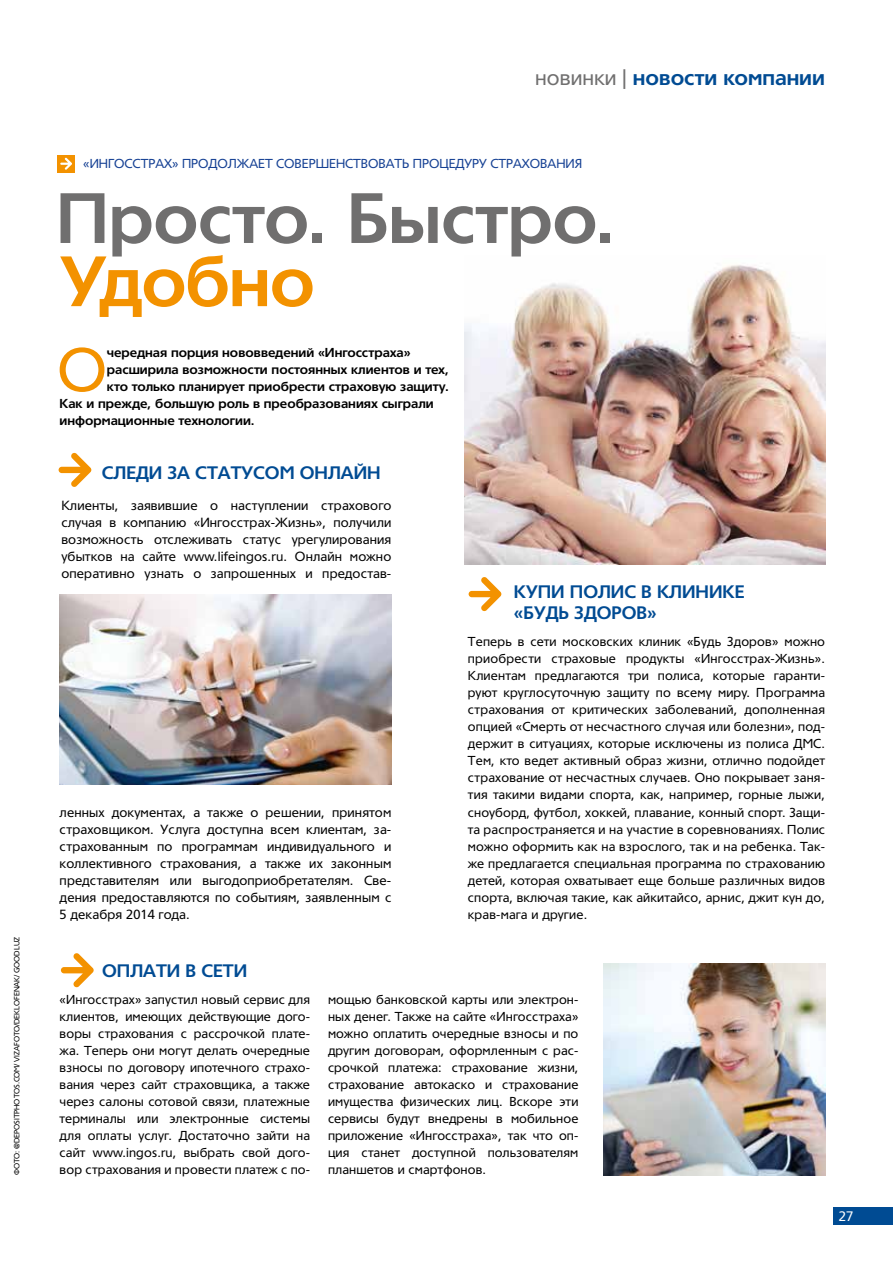
<style>
.page{position:relative;width:893px;height:1263px;background:#fff}
.page>*{position:absolute;margin:0;border:0;box-sizing:border-box;transform-origin:0 0}
.t1{font:700 69.75px "Tornado C";letter-spacing:-.005em;color:#706f6f}
.t2{font:700 69.75px "Tornado C";letter-spacing:-.02em;color:#f39200}
.t3{font:60.6px "Tornado C";color:#f39200}
.t4{font:700 21px "Tornado C";color:#004b93}
.t5{font:700 17.7px/20.4px "Tornado C";color:#004b93}
.t6{font:13.5px "Tornado C";color:#fff}
.t7{font:13.05px/17px "Tornado C";letter-spacing:.01em;color:#000;text-align:justify}
.t8{font:12.75px/17px "Tornado C";letter-spacing:.01em;color:#000;text-align:justify}
.t9{font:700 12.75px "Tornado C";color:#000}
.t10{font:12.75px "Tornado C";color:#164194}
.t11{font:7.5px "Tornado C";letter-spacing:-.01em;color:#000}
.s1{font-weight:400;color:#706f6f}
</style>
<div class="page">
<div style="left:833px;top:1208px;width:60px;height:17px;background:#004b93"></div>
<img style="left:465px;top:264px;width:360px;height:301px">
<div style="left:58px;top:155px;width:17px;height:17px;background:#f39200"></div>
<svg style="left:60px;top:158px;width:12px;height:12px"></svg>
<svg style="left:59px;top:453px;width:33px;height:34px"></svg>
<svg style="left:469px;top:577px;width:33px;height:34px"></svg>
<svg style="left:61px;top:953px;width:33px;height:34px"></svg>
<img style="left:60px;top:594px;width:331px;height:190px">
<img style="left:604px;top:963px;width:221px;height:213px">
<p class="t11" style="left:13px;top:1175px;width:240px;rotate:-90deg">ФОТО: @DEPOSITPHOTOS.COM/ VIZAFOTO/DEKLOFENAK/ GOODLUZ</p>
<h3 class="t4" style="left:535px;top:66px;width:291px"><span class="s1">новинки |</span> новости компании</h3>
<p class="t10" style="left:83px;top:157px;width:500px">«ИНГОССТРАХ» ПРОДОЛЖАЕТ СОВЕРШЕНСТВОВАТЬ ПРОЦЕДУРУ СТРАХОВАНИЯ</p>
<h1 class="t1" style="left:56px;top:180px;width:561px">Просто. Быстро.</h1>
<h1 class="t2" style="left:60px;top:244px;width:256px">Удобно</h1>
<h2 class="t3" style="left:57px;top:337px;width:51px">О</h2>
<p class="t9" style="left:107px;top:346px;width:305px">чередная порция нововведений «Ингосстраха»</p>
<p class="t9" style="left:107px;top:363px;width:343px">расширила возможности постоянных клиентов и тех,</p>
<p class="t9" style="left:107px;top:380px;width:343px">кто только планирует приобрести страховую защиту.</p>
<p class="t9" style="left:60px;top:397px;width:376px">Как и прежде, большую роль в преобразованиях сыграли</p>
<p class="t9" style="left:60px;top:414px;width:196px">информационные технологии.</p>
<h3 class="t5" style="left:102px;top:463px;width:280px">СЛЕДИ ЗА СТАТУСОМ ОНЛАЙН</h3>
<p class="t7" style="left:61px;top:497px;width:331px">Клиенты, заявившие о наступлении страхового случая в компанию «Ингосстрах-Жизнь», получили возможность отслеживать статус урегулирования убытков на сайте www.lifeingos.ru. Онлайн можно оперативно узнать о запрошенных и предостав-</p>
<p class="t7" style="left:60px;top:804px;width:333px">ленных документах, а также о решении, принятом страховщиком. Услуга доступна всем клиентам, за&shy;страхованным по программам индивидуального и коллективного страхования, а также их законным представителям или выгодоприобретателям. Све&shy;дения предоставляются по событиям, заявленным с 5 декабря 2014 года.</p>
<h3 class="t5" style="left:514px;top:582px;width:232px">КУПИ ПОЛИС В КЛИНИКЕ «БУДЬ ЗДОРОВ»</h3>
<p class="t8" style="left:468px;top:634px;width:359px">Теперь в сети московских клиник «Будь Здоров» можно приобрести страховые продукты «Ингосстрах-Жизнь».<br>Клиентам предлагаются три полиса, которые гаранти&shy;руют круглосуточную защиту по всему миру. Программа страхования от критических заболеваний, дополненная опцией «Смерть от несчастного случая или болезни», под&shy;держит в ситуациях, которые исключены из полиса ДМС.<br>Тем, кто ведет активный образ жизни, отлично подойдет страхование от несчастных случаев. Оно покрывает заня&shy;тия такими видами спорта, как, например, горные лыжи, сноуборд, футбол, хоккей, плавание, конный спорт. Защи&shy;та распространяется и на участие в соревнованиях. Полис можно оформить как на взрослого, так и на ребенка. Так&shy;же предлагается специальная программа по страхованию детей, которая охватывает еще больше различных видов спорта, включая такие, как айкитайсо, арнис, джит кун до, крав-мага и другие.</p>
<h3 class="t5" style="left:102px;top:961px;width:146px">ОПЛАТИ В СЕТИ</h3>
<p class="t8" style="left:60px;top:991px;width:252px">«Ингосстрах» запустил новый сервис для клиентов, имеющих действующие дого&shy;воры страхования с рассрочкой плате&shy;жа. Теперь они могут делать очередные взносы по договору ипотечного страхо&shy;вания через сайт страховщика, а также через салоны сотовой связи, платежные терминалы или электронные системы для оплаты услуг. Достаточно зайти на сайт www.ingos.ru, выбрать свой дого&shy;вор страхования и провести платеж с по-</p>
<p class="t8" style="left:328px;top:991px;width:252px">мощью банковской карты или электрон&shy;ных денег. Также на сайте «Ингосстраха» можно оплатить очередные взносы и по другим договорам, оформленным с рас&shy;срочкой платежа: страхование жизни, страхование автокаско и страхование имущества физических лиц. Вскоре эти сервисы будут внедрены в мобильное приложение «Ингосстраха», так что оп&shy;ция станет доступной пользователям планшетов и смартфонов.</p>
<p class="t6" style="left:839px;top:1209px;width:16px">27</p>
</div>
